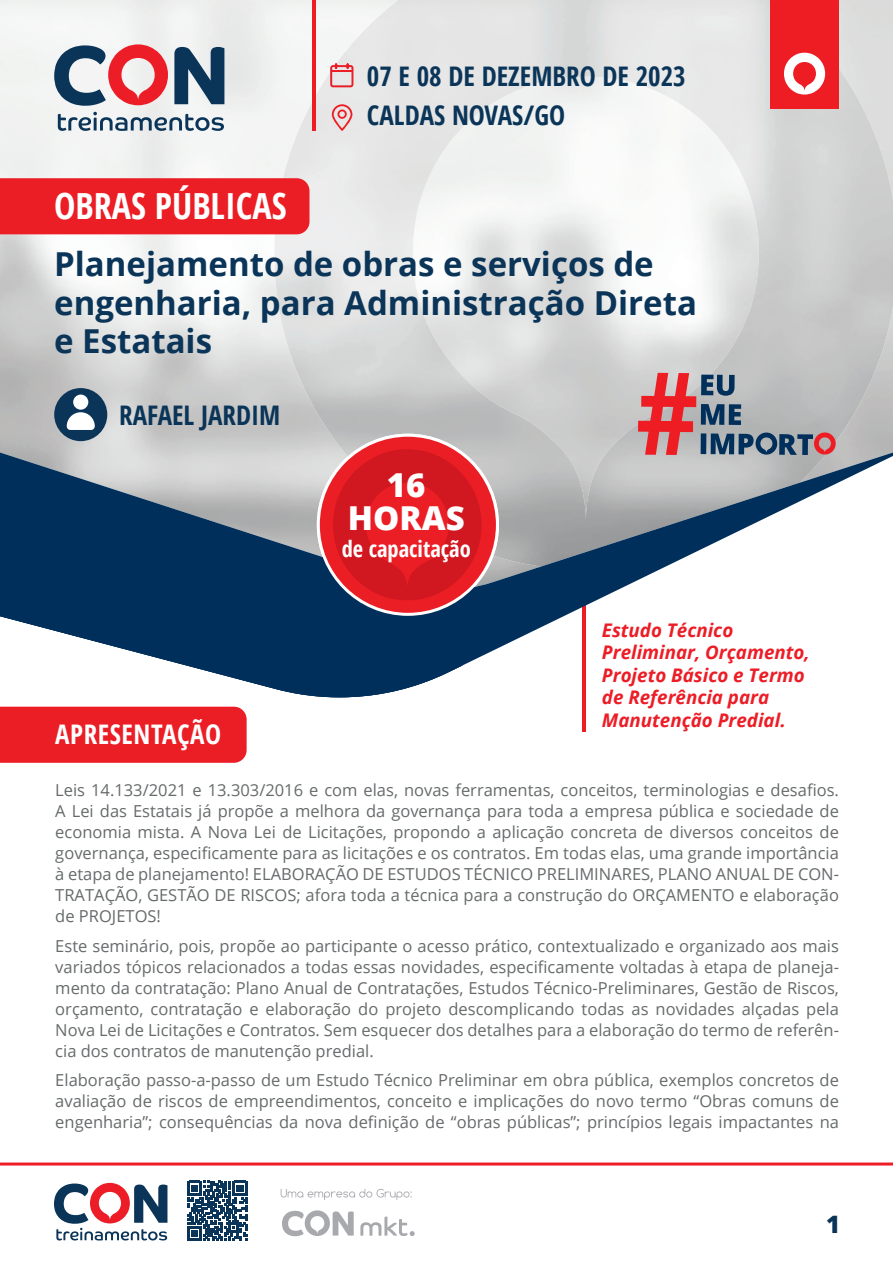
<style>
.page{position:relative;width:893px;height:1263px;background:#fff}
.page>*{position:absolute;margin:0;border:0;box-sizing:border-box;transform-origin:0 0}
.t1{font:700 condensed 36px "Open Sans";color:#fff}
.t2{font:700 33px/38.5px "Open Sans";color:#0b3558}
.t3{font:800 33px/33px "Open Sans";color:#fff;text-align:center}
.t4{font:700 condensed 27px/39px "Open Sans";color:#0b3558}
.t5{font:700 condensed 27px "Open Sans";letter-spacing:.02em;color:#fff}
.t6{font:800 24px "Open Sans";color:#0b3558}
.t7{font:700 condensed 22.5px "Open Sans";color:#fff}
.t8{font:italic 700 18.75px/22.5px "Open Sans";color:#ec1d26}
.t9{font:16.5px/21px "Open Sans";color:#666a6b;text-align:justify}
</style>
<div class="page">
<hr style="left:582px;top:564px;width:3px;height:167px;background:#ee1d23">
<img style="left:0;top:0;width:274px;height:446px">
<img style="left:274px;top:0;width:619px;height:446px">
<svg style="left:326px;top:446px;width:567px;height:258px"></svg>
<svg style="left:0;top:446px;width:317px;height:9px;background:#ccc"></svg>
<svg style="left:0;top:455px;width:463px;height:242px;fill:#002f5b"></svg>
<svg style="left:0;top:1162px;width:893px;height:79px"></svg>
<svg style="left:281px;top:1189px;width:131px;height:11px"></svg>
<svg style="left:360px;top:1216px;width:55px;height:20px"></svg>
<svg style="left:282px;top:1210px;width:72px;height:26px"></svg>
<svg style="left:54px;top:1183px;width:113px;height:57px"></svg>
<svg style="left:187px;top:1181px;width:60px;height:60px"></svg>
<svg style="left:54px;top:44px;width:170px;height:62px"></svg>
<svg style="left:58px;top:112px;width:166px;height:19px"></svg>
<div style="left:771px;top:0;width:68px;height:109px;background:#ee1d23"></div>
<svg style="left:784px;top:53px;width:41px;height:42px"></svg>
<svg style="left:330px;top:63px;width:23px;height:24px"></svg>
<svg style="left:638px;top:373px;width:198px;height:82px;background:#a98d94"></svg>
<hr style="left:312px;top:0;width:3px;height:131px;background:#ee1d23">
<svg style="left:332px;top:104px;width:20px;height:27px"></svg>
<div style="left:54px;top:388px;width:53px;height:53px;background:#0b3558;border-radius:50%"></div>
<div style="left:73px;top:395px;width:15px;height:15px;background:#fff;border-radius:50%"></div>
<svg style="left:67px;top:412px;width:28px;height:18px"></svg>
<svg style="left:317px;top:434px;width:182px;height:182px;background:#c83c46"></svg>
<div style="left:0;top:178px;width:309px;height:56px;background:#ec1e25"></div>
<div style="left:0;top:707px;width:247px;height:56px;background:#ec1e25"></div>
<h3 class="t4" style="left:367px;top:56px;width:320px">07 E 08 DE DEZEMBRO DE 2023<br>CALDAS NOVAS/GO</h3>
<h1 class="t1" style="left:54px;top:180px;width:234px">OBRAS PÚBLICAS</h1>
<h2 class="t2" style="left:54px;top:244px;width:644px">Planejamento de obras e serviços de engenharia, para Administração Direta e Estatais</h2>
<h3 class="t4" style="left:119px;top:395px;width:163px">RAFAEL JARDIM</h3>
<h3 class="t5" style="left:55px;top:715px;width:167px">APRESENTAÇÃO</h3>
<h2 class="t3" style="left:348px;top:467px;width:118px">16<br>HORAS</h2>
<h3 class="t7" style="left:342px;top:533px;width:131px">de capacitação</h3>
<p class="t8" style="left:602px;top:618px;width:209px">Estudo Técnico<br>Preliminar, Orçamento,<br>Projeto Básico e Termo de Referência para<br>Manutenção Predial.</p>
<p class="t9" style="left:55px;top:779px;width:785px">Leis 14.133/2021 e 13.303/2016 e com elas, novas ferramentas, conceitos, terminologias e desafios.<br>A Lei das Estatais já propõe a melhora da governança para toda a empresa pública e sociedade de economia mista. A Nova Lei de Licitações, propondo a aplicação concreta de diversos conceitos de governança, especificamente para as licitações e os contratos. Em todas elas, uma grande importância à etapa de planejamento! ELABORAÇÃO DE ESTUDOS TÉCNICO PRELIMINARES, PLANO ANUAL DE CON-TRATAÇÃO, GESTÃO DE RISCOS; afora toda a técnica para a construção do ORÇAMENTO e elaboração de PROJETOS!</p>
<p class="t9" style="left:55px;top:935px;width:785px">Este seminário, pois, propõe ao participante o acesso prático, contextualizado e organizado aos mais variados tópicos relacionados a todas essas novidades, especificamente voltadas à etapa de planeja&shy;mento da contratação: Plano Anual de Contratações, Estudos Técnico-Preliminares, Gestão de Riscos, orçamento, contratação e elaboração do projeto descomplicando todas as novidades alçadas pela Nova Lei de Licitações e Contratos. Sem esquecer dos detalhes para a elaboração do termo de referên&shy;cia dos contratos de manutenção predial.</p>
<p class="t9" style="left:55px;top:1069px;width:785px">Elaboração passo-a-passo de um Estudo Técnico Preliminar em obra pública, exemplos concretos de avaliação de riscos de empreendimentos, conceito e implicações do novo termo “Obras comuns de engenharia”; consequências da nova definição de “obras públicas”; princípios legais impactantes na</p>
<h3 class="t6" style="left:826px;top:1206px;width:16px">1</h3>
</div>
